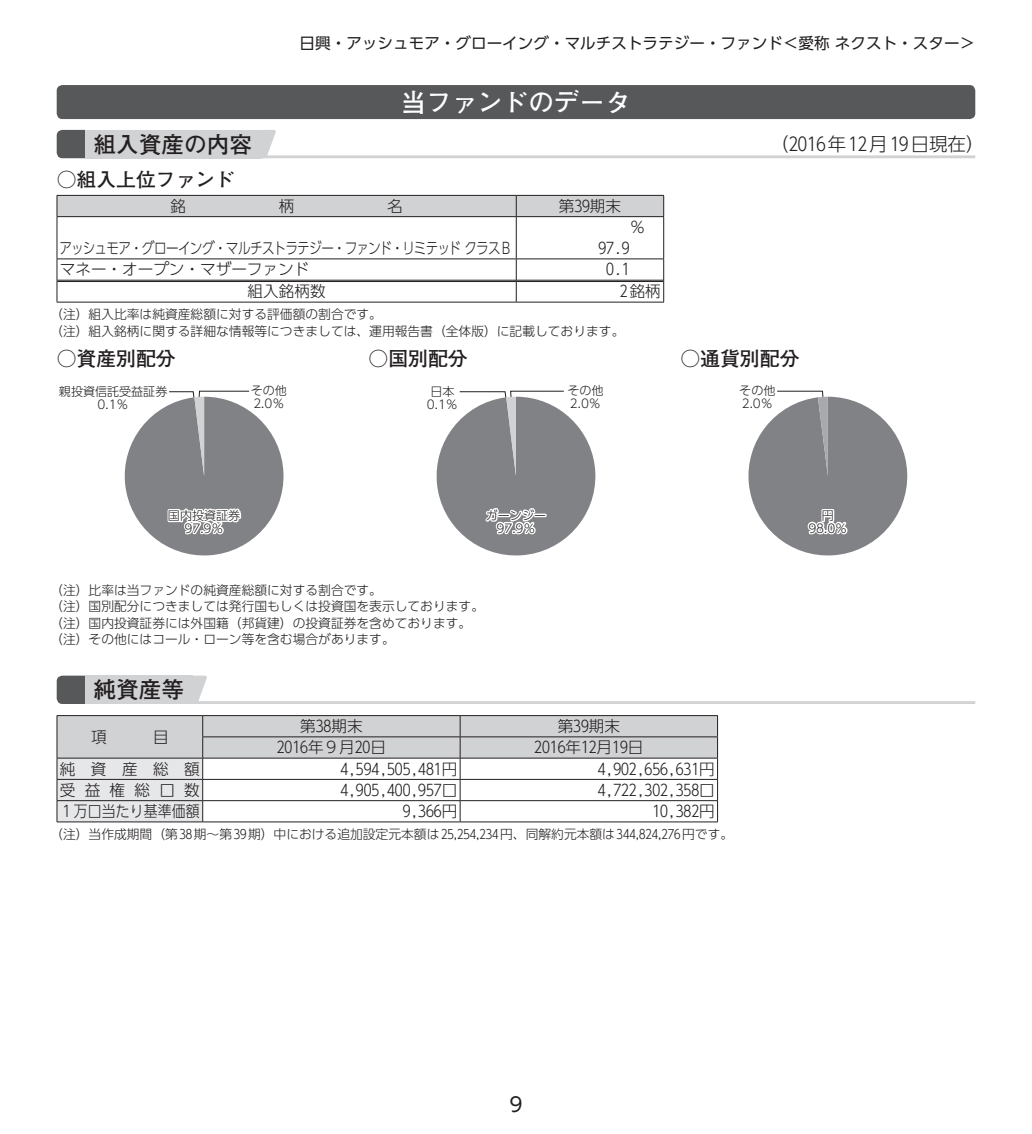
<style>
.page{position:relative;width:1032px;height:1134px;background:#fff}
.page>*{position:absolute;margin:0;border:0;box-sizing:border-box;transform-origin:0 0}
.t1{font:700 25.6px "Futo Go B101 Pro";color:#fff}
.t2{font:700 22.6px "Futo Go B101 Pro";color:#231f20}
.t3{font:700 19.8px "Futo Go B101 Pro";color:#231f20}
.t4{font:19.8px "UD Shin Go Pro";color:#231f20}
.t5{font:300 18.4px "UD Shin Go Pro";color:#231f20}
.t6{font:300 15.6px "UD Shin Go Pro";color:#231f20}
.t7{font:15.6px "UD Shin Go Pro";color:#231f20}
.t8{font:300 15.6px "UD Shin Go Pro";letter-spacing:-.06em;color:#231f20;scale:.81 1}
.t9{font:300 15.6px "UD Shin Go Pro";color:#231f20;scale:.89 1}
.t10{font:300 12.8px/16.4px "UD Shin Go Pro";color:#231f20}
.t11{font:300 12px/12.8px "UD Shin Go Pro";color:#231f20;text-align:center}
</style>
<div class="page">
<div style="left:57px;top:85px;width:918px;height:34px;background:#57585a;border-radius:6px"></div>
<hr style="left:85px;top:155px;width:890px;height:3px;background:#d1d2d4">
<svg style="left:57px;top:130px;width:28px;height:28px"></svg>
<div style="left:85px;top:130px;width:177px;height:28px;background:#d1d2d4"></div>
<svg style="left:262px;top:130px;width:14px;height:26px"></svg>
<svg style="left:57px;top:195px;width:607px;height:107px"></svg>
<hr style="left:57px;top:302px;width:459px;height:1px;background:#231f20">
<hr style="left:516px;top:302px;width:148px;height:1px;background:#231f20">
<svg style="left:124px;top:391px;width:160px;height:165px"></svg>
<svg style="left:436px;top:391px;width:160px;height:165px"></svg>
<svg style="left:748px;top:391px;width:160px;height:165px"></svg>
<hr style="left:85px;top:701px;width:890px;height:3px;background:#d1d2d4">
<svg style="left:57px;top:676px;width:28px;height:28px"></svg>
<div style="left:85px;top:676px;width:108px;height:28px;background:#d1d2d4"></div>
<svg style="left:193px;top:676px;width:14px;height:25px"></svg>
<hr style="left:57px;top:715px;width:146px;height:1px;background:#231f20">
<hr style="left:203px;top:715px;width:257px;height:1px;background:#231f20">
<hr style="left:460px;top:715px;width:258px;height:1px;background:#231f20">
<svg style="left:57px;top:716px;width:661px;height:105px"></svg>
<hr style="left:57px;top:779px;width:146px;height:1px;background:#231f20">
<hr style="left:57px;top:800px;width:146px;height:1px;background:#231f20">
<hr style="left:57px;top:821px;width:146px;height:1px;background:#231f20">
<hr style="left:203px;top:779px;width:257px;height:1px;background:#231f20">
<hr style="left:203px;top:800px;width:257px;height:1px;background:#231f20">
<hr style="left:203px;top:821px;width:257px;height:1px;background:#231f20">
<hr style="left:460px;top:779px;width:258px;height:1px;background:#231f20">
<hr style="left:460px;top:800px;width:258px;height:1px;background:#231f20">
<hr style="left:460px;top:821px;width:258px;height:1px;background:#231f20">
<p class="t7" style="left:300px;top:31px;width:677px">日興・アッシュモア・グローイング・マルチストラテジー・ファンド＜愛称 ネクスト・スター＞</p>
<h1 class="t1" style="left:401px;top:82px;width:231px">当ファンドのデータ</h1>
<h2 class="t2" style="left:94px;top:126px;width:160px">組入資産の内容</h2>
<h3 class="t5" style="left:770px;top:129px;width:216px">（2016年 12月 19日現在）</h3>
<h3 class="t3" style="left:57px;top:164px;width:180px">○組入上位ファンド</h3>
<p class="t6" style="left:170px;top:193px;width:17px">銘</p>
<p class="t6" style="left:279px;top:193px;width:17px">柄</p>
<p class="t6" style="left:387px;top:193px;width:17px">名</p>
<p class="t6" style="left:559px;top:193px;width:64px">第39期末</p>
<p class="t6" style="left:630px;top:215px;width:17px">％</p>
<p class="t8" style="left:59px;top:236px;width:560px">アッシュモア・グローイング・マルチストラテジー・ファンド・リミテッドクラスＢ</p>
<p class="t6" style="left:598px;top:236px;width:33px">97.9</p>
<p class="t6" style="left:60px;top:257px;width:251px">マネー・オープン・マザーファンド</p>
<p class="t6" style="left:606px;top:257px;width:25px">0.1</p>
<p class="t6" style="left:248px;top:279px;width:79px">組入銘柄数</p>
<p class="t6" style="left:620px;top:279px;width:42px">2銘柄</p>
<p class="t10" style="left:50px;top:306px;width:576px">（注）組入比率は純資産総額に対する評価額の割合です。<br>（注）組入銘柄に関する詳細な情報等につきましては、運用報告書（全体版）に記載しております。</p>
<h3 class="t3" style="left:57px;top:343px;width:121px">○資産別配分</h3>
<h3 class="t3" style="left:680px;top:343px;width:121px">○通貨別配分</h3>
<h3 class="t3" style="left:369px;top:343px;width:101px">○国別配分</h3>
<p class="t11" style="left:59px;top:385px;width:110px">親投資信託受益証券<br>0.1％</p>
<p class="t11" style="left:251px;top:384px;width:38px;text-align:left">その他<br>2.0％</p>
<p class="t11" style="left:427px;top:385px;width:33px;text-align:left">日本<br>0.1％</p>
<p class="t11" style="left:567px;top:384px;width:38px;text-align:left">その他<br>2.0％</p>
<p class="t11" style="left:739px;top:384px;width:38px;text-align:left">その他<br>2.0％</p>
<p class="t11" style="left:168px;top:509px;width:74px">国内投資証券<br>97.9％</p>
<p class="t11" style="left:486px;top:509px;width:62px">ガーンジー<br>97.9％</p>
<p class="t10" style="left:50px;top:581px;width:435px">（注）比率は当ファンドの純資産総額に対する割合です。<br>（注）国別配分につきましては発行国もしくは投資国を表示しております。（注）国内投資証券には外国籍（邦貨建）の投資証券を含めております。（注）その他にはコール・ローン等を含む場合があります。</p>
<h2 class="t2" style="left:94px;top:672px;width:92px">純資産等</h2>
<p class="t6" style="left:91px;top:724px;width:17px">項</p>
<p class="t6" style="left:153px;top:724px;width:17px">目</p>
<p class="t6" style="left:300px;top:714px;width:64px">第38期末</p>
<p class="t6" style="left:558px;top:714px;width:64px">第39期末</p>
<p class="t6" style="left:277px;top:735px;width:111px">2016年9月20日</p>
<p class="t6" style="left:534px;top:735px;width:111px">2016年12月19日</p>
<p class="t6" style="left:60px;top:756px;width:142px">純資産総額</p>
<p class="t6" style="left:340px;top:756px;width:118px">4,594,505,481円</p>
<p class="t6" style="left:598px;top:756px;width:118px">4,902,656,631円</p>
<p class="t6" style="left:60px;top:777px;width:142px">受益権総口数</p>
<p class="t6" style="left:340px;top:777px;width:118px">4,905,400,957口</p>
<p class="t6" style="left:598px;top:777px;width:118px">4,722,302,358口</p>
<p class="t9" style="left:60px;top:799px;width:159px">1万口当たり基準価額</p>
<p class="t6" style="left:403px;top:799px;width:56px">9,366円</p>
<p class="t6" style="left:652px;top:799px;width:64px">10,382円</p>
<p class="t10" style="left:50px;top:825px;width:684px">（注）当作成期間（第 38期～第 39期）中における追加設定元本額は 25,254,234円、同解約元本額は 344,824,276円です。</p>
<p class="t11" style="left:808px;top:509px;width:40px">円<br>98.0％</p>
<h3 class="t4" style="left:509px;top:1088px;width:15px">9</h3>
</div>
